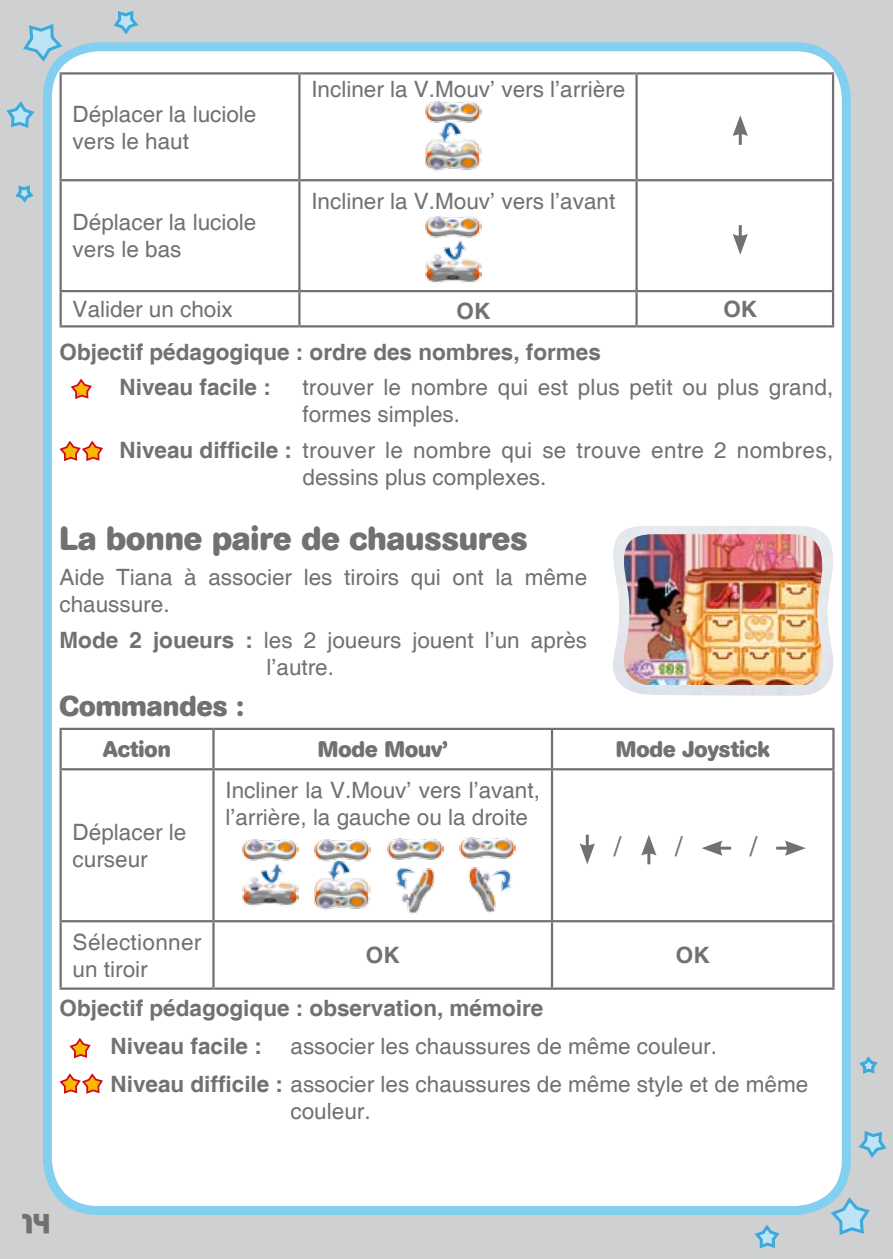
<style>
.page{position:relative;width:893px;height:1259px;background:#cfd0d1}
.page>*{position:absolute;margin:0;border:0;box-sizing:border-box;transform-origin:0 0}
.t1{font:700 33px "AG Book Rounded";color:#707173}
.t2{font:700 28.5px "AG Book Rounded";color:#707173}
.t3{font:27px "Helvetica";color:#707173}
.t4{font:italic 24px "Mathmos Original";color:#707173}
.t5{font:22.5px/27px "Helvetica";color:#707173}
.t6{font:700 22.5px/35.4px "Helvetica";color:#707173}
.t7{font:700 22.5px "AG Book Rounded";color:#707173}
.s1{font-weight:700}
</style>
<div class="page">
<svg style="left:23px;top:24px;width:42px;height:40px"></svg>
<svg style="left:6px;top:101px;width:29px;height:27px"></svg>
<svg style="left:113px;top:10px;width:26px;height:25px"></svg>
<svg style="left:15px;top:185px;width:19px;height:18px"></svg>
<svg style="left:828px;top:1194px;width:42px;height:41px"></svg>
<svg style="left:858px;top:1131px;width:29px;height:27px"></svg>
<svg style="left:754px;top:1224px;width:26px;height:25px"></svg>
<svg style="left:859px;top:1056px;width:19px;height:18px"></svg>
<div style="left:47px;top:47px;width:799px;height:1163px;background:#fff;border-radius:51px"></div>
<div style="left:43px;top:42px;width:808px;height:1173px;border:9px solid #83cff0;border-radius:51px"></div>
<hr style="left:60px;top:72px;width:239px;height:3px;background:#707173">
<hr style="left:60px;top:75px;width:2px;height:104px;background:#707173">
<hr style="left:299px;top:72px;width:338px;height:3px;background:#707173">
<hr style="left:298px;top:75px;width:3px;height:104px;background:#707173">
<hr style="left:637px;top:72px;width:197px;height:3px;background:#707173">
<hr style="left:635px;top:75px;width:3px;height:104px;background:#707173">
<hr style="left:832px;top:75px;width:2px;height:104px;background:#707173">
<hr style="left:60px;top:179px;width:239px;height:2px;background:#707173">
<hr style="left:60px;top:181px;width:2px;height:109px;background:#707173">
<hr style="left:299px;top:179px;width:338px;height:2px;background:#707173">
<hr style="left:298px;top:181px;width:3px;height:109px;background:#707173">
<hr style="left:637px;top:179px;width:197px;height:2px;background:#707173">
<hr style="left:635px;top:181px;width:3px;height:109px;background:#707173">
<hr style="left:832px;top:181px;width:2px;height:109px;background:#707173">
<hr style="left:60px;top:290px;width:239px;height:2px;background:#707173">
<hr style="left:60px;top:292px;width:2px;height:33px;background:#707173">
<hr style="left:299px;top:290px;width:338px;height:2px;background:#707173">
<hr style="left:298px;top:292px;width:3px;height:33px;background:#707173">
<hr style="left:637px;top:290px;width:197px;height:2px;background:#707173">
<hr style="left:635px;top:292px;width:3px;height:33px;background:#707173">
<hr style="left:832px;top:292px;width:2px;height:33px;background:#707173">
<hr style="left:60px;top:325px;width:239px;height:2px;background:#707173">
<hr style="left:299px;top:325px;width:338px;height:2px;background:#707173">
<hr style="left:637px;top:325px;width:197px;height:2px;background:#707173">
<svg style="left:733px;top:115px;width:15px;height:30px"></svg>
<svg style="left:733px;top:225px;width:15px;height:30px"></svg>
<hr style="left:60px;top:728px;width:153px;height:2px;background:#707173">
<hr style="left:60px;top:730px;width:2px;height:38px;background:#707173">
<hr style="left:213px;top:728px;width:339px;height:2px;background:#707173">
<hr style="left:212px;top:730px;width:3px;height:38px;background:#707173">
<hr style="left:552px;top:728px;width:283px;height:2px;background:#707173">
<hr style="left:551px;top:730px;width:2px;height:38px;background:#707173">
<hr style="left:832px;top:730px;width:3px;height:38px;background:#707173">
<hr style="left:60px;top:768px;width:153px;height:2px;background:#707173">
<hr style="left:60px;top:770px;width:2px;height:150px;background:#707173">
<hr style="left:213px;top:768px;width:339px;height:2px;background:#707173">
<hr style="left:212px;top:770px;width:3px;height:150px;background:#707173">
<hr style="left:552px;top:768px;width:283px;height:2px;background:#707173">
<hr style="left:551px;top:770px;width:2px;height:150px;background:#707173">
<hr style="left:832px;top:770px;width:3px;height:150px;background:#707173">
<hr style="left:60px;top:920px;width:153px;height:2px;background:#707173">
<hr style="left:60px;top:922px;width:2px;height:65px;background:#707173">
<hr style="left:213px;top:920px;width:339px;height:2px;background:#707173">
<hr style="left:212px;top:922px;width:3px;height:65px;background:#707173">
<hr style="left:552px;top:920px;width:283px;height:2px;background:#707173">
<hr style="left:551px;top:922px;width:2px;height:65px;background:#707173">
<hr style="left:832px;top:922px;width:3px;height:65px;background:#707173">
<hr style="left:60px;top:987px;width:153px;height:2px;background:#707173">
<hr style="left:213px;top:987px;width:339px;height:2px;background:#707173">
<hr style="left:552px;top:987px;width:283px;height:2px;background:#707173">
<hr style="left:586px;top:834px;width:3px;height:14px;background:#707173">
<svg style="left:580px;top:843px;width:15px;height:21px"></svg>
<svg style="left:641px;top:835px;width:15px;height:29px"></svg>
<svg style="left:701px;top:840px;width:30px;height:16px"></svg>
<svg style="left:776px;top:840px;width:30px;height:16px"></svg>
<svg style="left:59px;top:1073px;width:44px;height:21px"></svg>
<svg style="left:69px;top:1038px;width:22px;height:21px"></svg>
<img style="left:613px;top:526px;width:220px;height:170px">
<img style="left:622px;top:534px;width:202px;height:150px">
<img style="left:314px;top:839px;width:57px;height:72px">
<img style="left:242px;top:839px;width:57px;height:68px">
<img style="left:387px;top:838px;width:56px;height:76px">
<img style="left:459px;top:837px;width:56px;height:77px">
<img style="left:425px;top:216px;width:56px;height:68px">
<img style="left:425px;top:101px;width:56px;height:71px">
<svg style="left:70px;top:378px;width:22px;height:21px"></svg>
<svg style="left:59px;top:440px;width:44px;height:22px"></svg>
<p class="t5" style="left:73px;top:101px;width:185px">Déplacer la luciole vers le haut</p>
<p class="t5" style="left:73px;top:210px;width:185px">Déplacer la luciole vers le bas</p>
<p class="t5" style="left:311px;top:76px;width:315px">Incliner la V.Mouv’ vers l’arrière</p>
<p class="t5" style="left:311px;top:188px;width:305px">Incliner la V.Mouv’ vers l’avant</p>
<p class="t5" style="left:73px;top:296px;width:162px">Valider un choix</p>
<p class="t6" style="left:457px;top:295px;width:35px">OK</p>
<p class="t6" style="left:723px;top:292px;width:35px">OK</p>
<p class="t6" style="left:120px;top:335px;width:483px;text-indent:-60px">Objectif pédagogique : ordre des nombres, formes<br>Niveau facile :</p>
<p class="t5" style="left:303px;top:374px;width:532px">trouver le nombre qui est plus petit ou plus grand, formes simples.</p>
<p class="t5" style="left:303px;top:437px;width:532px;text-indent:-183px"><span class="s1">Niveau difficile :</span> trouver le nombre qui se trouve entre 2 nombres, dessins plus complexes.</p>
<h1 class="t1" style="left:60px;top:519px;width:470px">La bonne paire de chaussures</h1>
<p class="t5" style="left:60px;top:564px;width:529px">Aide Tiana à associer les tiroirs qui ont la même chaussure.</p>
<p class="t5" style="left:267px;top:627px;width:322px;text-indent:-207px"><span class="s1">Mode 2 joueurs :</span> les 2 joueurs jouent l’un après l’autre.</p>
<p class="t2" style="left:60px;top:689px;width:186px">Commandes :</p>
<p class="t7" style="left:103px;top:736px;width:69px">Action</p>
<p class="t7" style="left:318px;top:736px;width:131px">Mode Mouv’</p>
<p class="t7" style="left:616px;top:736px;width:155px">Mode Joystick</p>
<p class="t5" style="left:73px;top:819px;width:115px">Déplacer le curseur</p>
<p class="t5" style="left:225px;top:777px;width:316px">Incliner la V.Mouv’ vers l’avant, l’arrière, la gauche ou la droite</p>
<p class="t3" style="left:614px;top:830px;width:9px">/</p>
<p class="t3" style="left:675px;top:830px;width:9px">/</p>
<p class="t3" style="left:750px;top:830px;width:9px">/</p>
<p class="t5" style="left:73px;top:929px;width:130px">Sélectionner un tiroir</p>
<p class="t6" style="left:366px;top:938px;width:35px">OK</p>
<p class="t6" style="left:676px;top:938px;width:35px">OK</p>
<p class="t6" style="left:111px;top:990px;width:434px;line-height:38.1px;text-indent:-51px">Objectif pédagogique : observation, mémoire<br>Niveau facile :</p>
<p class="t5" style="left:111px;top:1027px;width:699px;line-height:38.1px;text-indent:180px">associer les chaussures de même couleur.<br><span class="s1">Niveau difficile :</span> associer les chaussures de même style et de même</p>
<p class="t5" style="left:291px;top:1098px;width:82px">couleur.</p>
<p class="t4" style="left:24px;top:1211px;width:30px">14</p>
</div>
